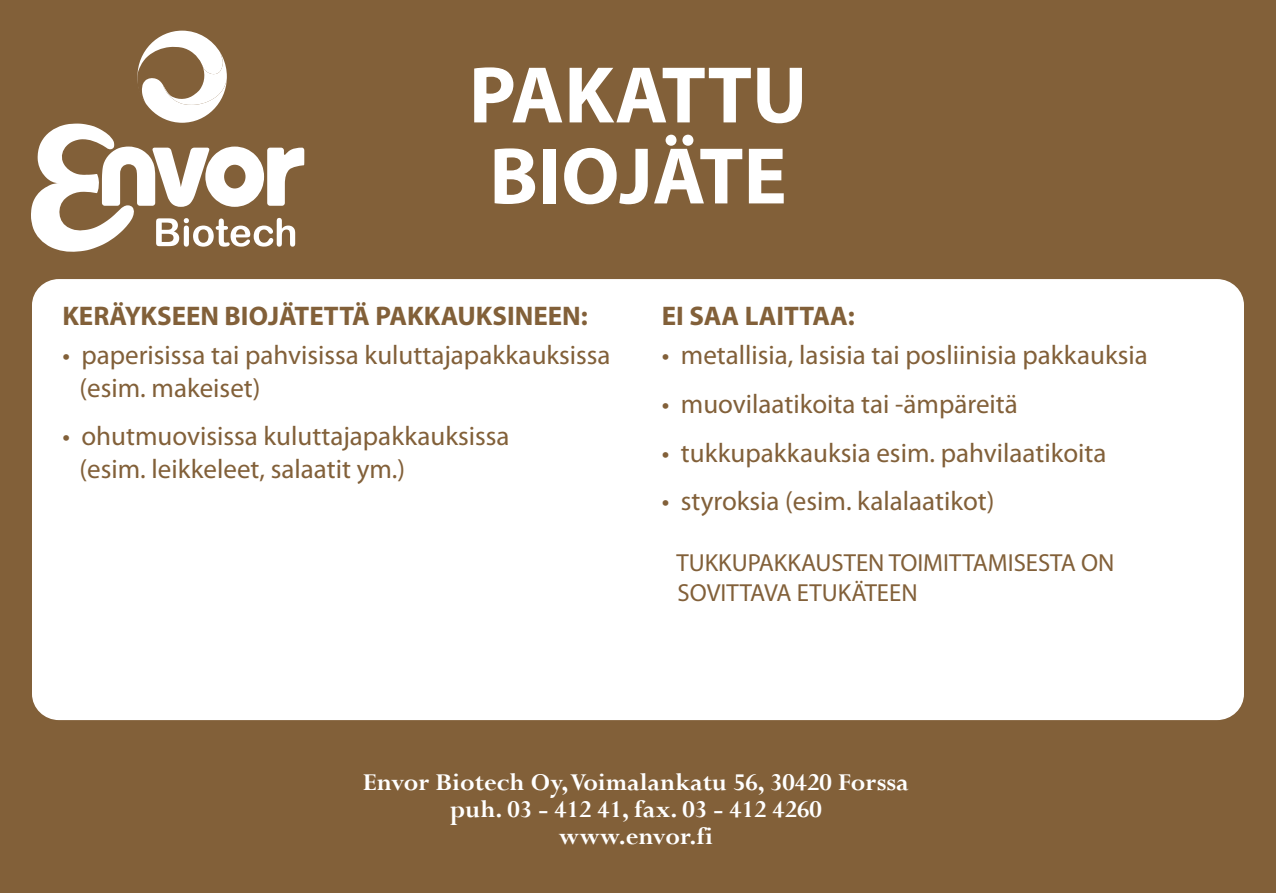
<style>
.page{position:relative;width:1276px;height:893px;background:#826039}
.page>*{position:absolute;margin:0;border:0;box-sizing:border-box;transform-origin:0 0}
.t1{font:700 81px/81px "Myriad Pro";color:#fff}
.t2{font:27px/32.4px "Myriad Pro";color:#826039}
.t3{font:700 27px/27px "Perpetua";color:#fff;text-align:center}
.t4{font:700 27px "Myriad Pro";color:#826039}
.t5{font:24.75px/29.7px "Myriad Pro";color:#826039}
</style>
<div class="page">
<div style="left:32px;top:279px;width:1212px;height:441px;background:#fff;border-radius:27px"></div>
<svg style="left:31px;top:31px;width:273px;height:221px"></svg>
<h1 class="t1" style="left:469px;top:52px;width:340px">PAKATTU<br>BIOJÄTE</h1>
<p class="t4" style="left:62px;top:298px;width:527px">KERÄYKSEEN BIOJÄTETTÄ PAKKAUKSINEEN:</p>
<p class="t2" style="left:79px;top:339px;width:532px;text-indent:-17px">• paperisissa tai pahvisissa kuluttajapakkauksissa (esim. makeiset)</p>
<p class="t2" style="left:79px;top:420px;width:431px;text-indent:-17px">• ohutmuovisissa kuluttajapakkauksissa (esim. leikkeleet, salaatit ym.)</p>
<p class="t4" style="left:662px;top:298px;width:195px">EI SAA LAITTAA:</p>
<p class="t2" style="left:662px;top:339px;width:487px">• metallisia, lasisia tai posliinisia pakkauksia</p>
<p class="t2" style="left:662px;top:387px;width:357px">• muovilaatikoita tai -ämpäreitä</p>
<p class="t2" style="left:662px;top:436px;width:446px">• tukkupakkauksia esim. pahvilaatikoita</p>
<p class="t2" style="left:662px;top:484px;width:334px">• styroksia (esim. kalalaatikot)</p>
<p class="t5" style="left:676px;top:548px;width:439px">TUKKUPAKKAUSTEN TOIMITTAMISESTA ON<br>SOVITTAVA ETUKÄTEEN</p>
<p class="t3" style="left:363px;top:768px;width:547px">Envor Biotech Oy, Voimalankatu 56, 30420 Forssa puh. 03 - 412 41, fax. 03 - 412 4260<br>www.envor.fi</p>
</div>
